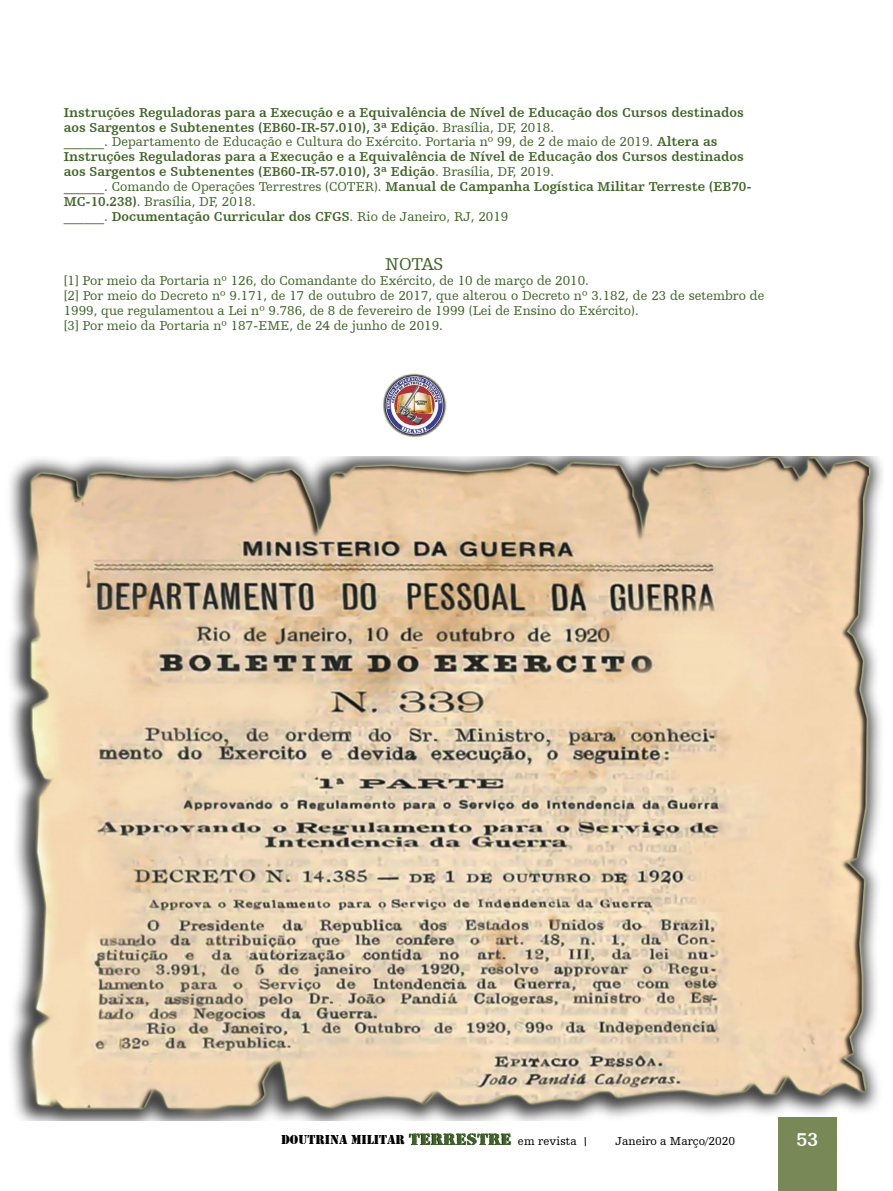
<style>
.page{position:relative;width:893px;height:1191px;background:#fff}
.page>*{position:absolute;margin:0;border:0;box-sizing:border-box;transform-origin:0 0}
.t1{font:700 19.5px "Humanist Slabserif 712 BT";color:#fff}
.t2{font:18px "Humanist Slabserif 712 BT";letter-spacing:-.01em;color:#416529}
.t3{font:700 13.5px/14.9px "Humanist Slabserif 712 BT";color:#416529}
.t4{font:13.5px/14.9px "Humanist Slabserif 712 BT";color:#416529}
.t5{font:13.35px "Army";color:#000}
.t6{font:12px "Humanist Slabserif 712 BT";color:#000}
.s1{font-weight:400}
.s2{font-family:"Rubber Stamp Let Plain";font-size:17.1px}
.s3{font-family:"Humanist Slabserif 712 BT";font-size:12px}
</style>
<div class="page">
<img style="left:10px;top:457px;width:873px;height:663px">
<img style="left:383px;top:373px;width:63px;height:64px">
<div style="left:778px;top:1117px;width:59px;height:74px;background:#788957"></div>
<p class="t3" style="left:64px;top:104px;width:689px">Instruções Reguladoras para a Execução e a Equivalência de Nível de Educação dos Cursos destinados aos Sargentos e Subtenentes (EB60-IR-57.010), 3ª Edição<span class="s1">. Brasília, DF, 2018.<br>______. Departamento de Educação e Cultura do Exército. Portaria nº 99, de 2 de maio de 2019.</span> Altera as Instruções Reguladoras para a Execução e a Equivalência de Nível de Educação dos Cursos destinados aos Sargentos e Subtenentes (EB60-IR-57.010), 3ª Edição<span class="s1">. Brasília, DF, 2019.<br>______. Comando de Operações Terrestres (COTER).</span> Manual de Campanha Logística Militar Terreste (EB70- MC-10.238)<span class="s1">. Brasília, DF, 2018.<br>______.</span> Documentação Curricular dos CFGS<span class="s1">. Rio de Janeiro, RJ, 2019</span></p>
<h2 class="t2" style="left:385px;top:253px;width:60px">NOTAS</h2>
<p class="t4" style="left:64px;top:273px;width:702px">[1] Por meio da Portaria nº 126, do Comandante do Exército, de 10 de março de 2010.<br>[2] Por meio do Decreto nº 9.171, de 17 de outubro de 2017, que alterou o Decreto nº 3.182, de 23 de setembro de 1999, que regulamentou a Lei nº 9.786, de 8 de fevereiro de 1999 (Lei de Ensino do Exército).<br>[3] Por meio da Portaria nº 187-EME, de 24 de junho de 2019.</p>
<p class="t5" style="left:281px;top:1131px;width:297px">DOUTRINA MILITAR <span class="s2">TERRESTRE</span> <span class="s3">em revista</span></p>
<p class="t6" style="left:615px;top:1133px;width:121px">Janeiro a Março/2020</p>
<h1 class="t1" style="left:797px;top:1127px;width:23px">53</h1>
</div>
